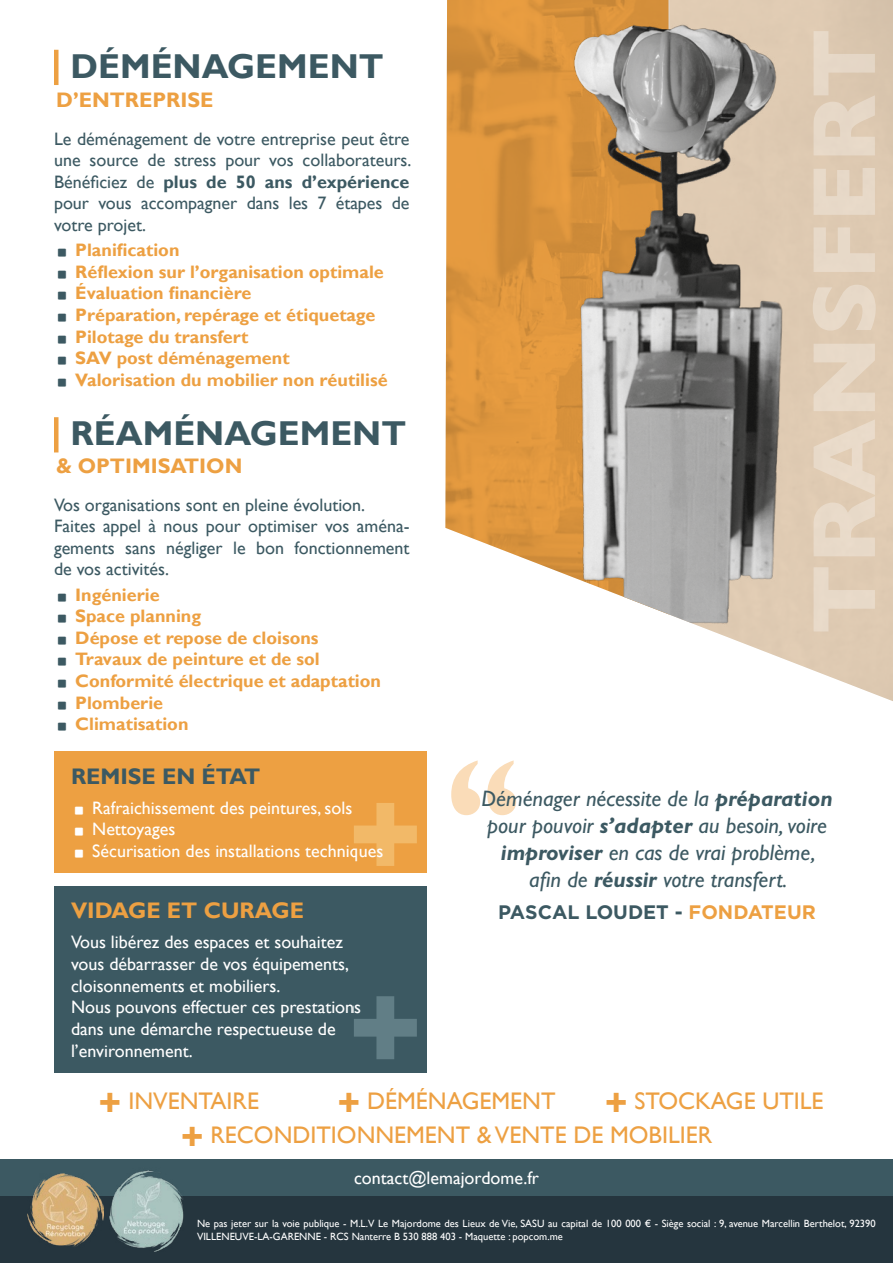
<style>
.page{position:relative;width:893px;height:1263px;background:#fff}
.page>*{position:absolute;margin:0;border:0;box-sizing:border-box;transform-origin:0 0}
.t1{font:700 34.5px "Gill Sans";color:#3c5962}
.t2{font:24px/34px "Gill Sans";color:#eda042}
.t3{font:italic 22.5px/27px "Gill Sans Std";color:#3c5962;text-align:center}
.t4{font:700 22.5px "Gill Sans";color:#eda042}
.t5{font:700 22.5px "Gill Sans";color:#3c5962}
.t6{font:700 21px "Gill Sans";color:#eda042}
.t7{font:700 19.5px "Gotham";color:#3c5962}
.t8{font:700 18px/21.6px "Gill Sans";color:#eda042}
.t9{font:18px/21.6px "Gill Sans";color:#3c5962;text-align:justify}
.t10{font:18px/21.6px "Gill Sans";color:#fff}
.t11{font:10.5px/12.6px "Gill Sans";color:#fff}
.s1{font-weight:700}
.s2{color:#eda042}
.s3{font-family:"Gill Sans Std";font-weight:800;font-size:34.5px}
</style>
<div class="page">
<svg style="left:820px;top:0;width:73px;height:701px;background:#dfccb5"></svg>
<svg style="left:445px;top:0;width:106px;height:569px;background:#df9a46"></svg>
<img style="left:551px;top:0;width:277px;height:673px">
<div style="left:0;top:1160px;width:893px;height:43px;background:#3c5962"></div>
<div style="left:0;top:1196px;width:893px;height:67px;background:#25353e"></div>
<hr style="left:54px;top:417px;width:4px;height:35px;background:#eda042">
<hr style="left:54px;top:50px;width:4px;height:35px;background:#eda042">
<div style="left:54px;top:751px;width:372px;height:122px;background:#eda042"></div>
<svg style="left:354px;top:803px;width:63px;height:63px"></svg>
<div style="left:54px;top:886px;width:372px;height:186px;background:#3c5962"></div>
<svg style="left:354px;top:996px;width:63px;height:63px"></svg>
<svg style="left:813px;top:31px;width:63px;height:600px;background:#e2d1bd"></svg>
<svg style="left:451px;top:760px;width:65px;height:55px"></svg>
<img style="left:28px;top:1174px;width:76px;height:73px">
<img style="left:110px;top:1170px;width:74px;height:81px">
<h1 class="t1" style="left:71px;top:45px;width:314px">DÉMÉNAGEMENT</h1>
<p class="t6" style="left:56px;top:87px;width:159px">D’ENTREPRISE</p>
<p class="t9" style="left:54px;top:128px;width:359px">Le déménagement de votre entreprise peut être une source de stress pour vos collaborateurs.<br>Bénéficiez de <span class="s1">plus de 50 ans d’expérience </span>pour vous accompagner dans les 7 étapes de votre projet.</p>
<p class="t8" style="left:75px;top:240px;width:314px">Planification<br>Réflexion sur l’organisation optimale<br>Évaluation financière<br>Préparation, repérage et étiquetage<br>Pilotage du transfert<br>SAV post déménagement<br>Valorisation du mobilier non réutilisé</p>
<h1 class="t1" style="left:71px;top:413px;width:337px">RÉAMÉNAGEMENT</h1>
<p class="t6" style="left:56px;top:454px;width:188px">&amp; OPTIMISATION</p>
<p class="t9" style="left:54px;top:494px;width:357px;text-align:left">Vos organisations sont en pleine évolution.<br>Faites appel à nous pour optimiser vos aména&shy;gements sans négliger le bon fonctionnement de vos activités.</p>
<p class="t8" style="left:75px;top:584px;width:307px">Ingénierie<br>Space planning<br>Dépose et repose de cloisons<br>Travaux de peinture et de sol<br>Conformité électrique et adaptation<br>Plomberie<br>Climatisation</p>
<p class="t5" style="left:71px;top:763px;width:191px">REMISE EN ÉTAT</p>
<p class="t10" style="left:92px;top:797px;width:292px">Rafraichissement des peintures, sols<br>Nettoyages<br>Sécurisation des installations techniques</p>
<p class="t4" style="left:71px;top:897px;width:235px">VIDAGE ET CURAGE</p>
<p class="t10" style="left:71px;top:932px;width:292px">Vous libérez des espaces et souhaitez vous débarrasser de vos équipements, cloisonnements et mobiliers.<br>Nous pouvons effectuer ces prestations dans une démarche respectueuse de l’environnement.</p>
<p class="t3" style="left:481px;top:785px;width:353px">Déménager nécessite de la <span class="s1">préparation </span>pour pouvoir <span class="s1">s’adapter</span> au besoin, voire <span class="s1">improviser</span> en cas de vrai problème, afin de <span class="s1">réussir</span> votre transfert.</p>
<p class="t7" style="left:498px;top:899px;width:319px">PASCAL LOUDET - <span class="s2">FONDATEUR</span></p>
<h2 class="t2" style="left:99px;top:1084px;width:162px"><span class="s3">+</span> INVENTAIRE</h2>
<h2 class="t2" style="left:337px;top:1084px;width:220px"><span class="s3">+</span> DÉMÉNAGEMENT</h2>
<h2 class="t2" style="left:181px;top:1084px;width:644px;text-indent:424px"><span class="s3">+</span> STOCKAGE UTILE <span class="s3">+</span> RECONDITIONNEMENT &amp; VENTE DE MOBILIER</h2>
<p class="t10" style="left:354px;top:1168px;width:186px">contact@lemajordome.fr</p>
<p class="t11" style="left:197px;top:1217px;width:680px">Ne pas jeter sur la voie publique - M.L.V Le Majordome des Lieux de Vie, SASU au capital de 100 000 € - Siège social : 9, avenue Marcellin Berthelot, 92390<br>VILLENEUVE-LA-GARENNE - RCS Nanterre B 530 888 403 - Maquette : popcom.me</p>
</div>
